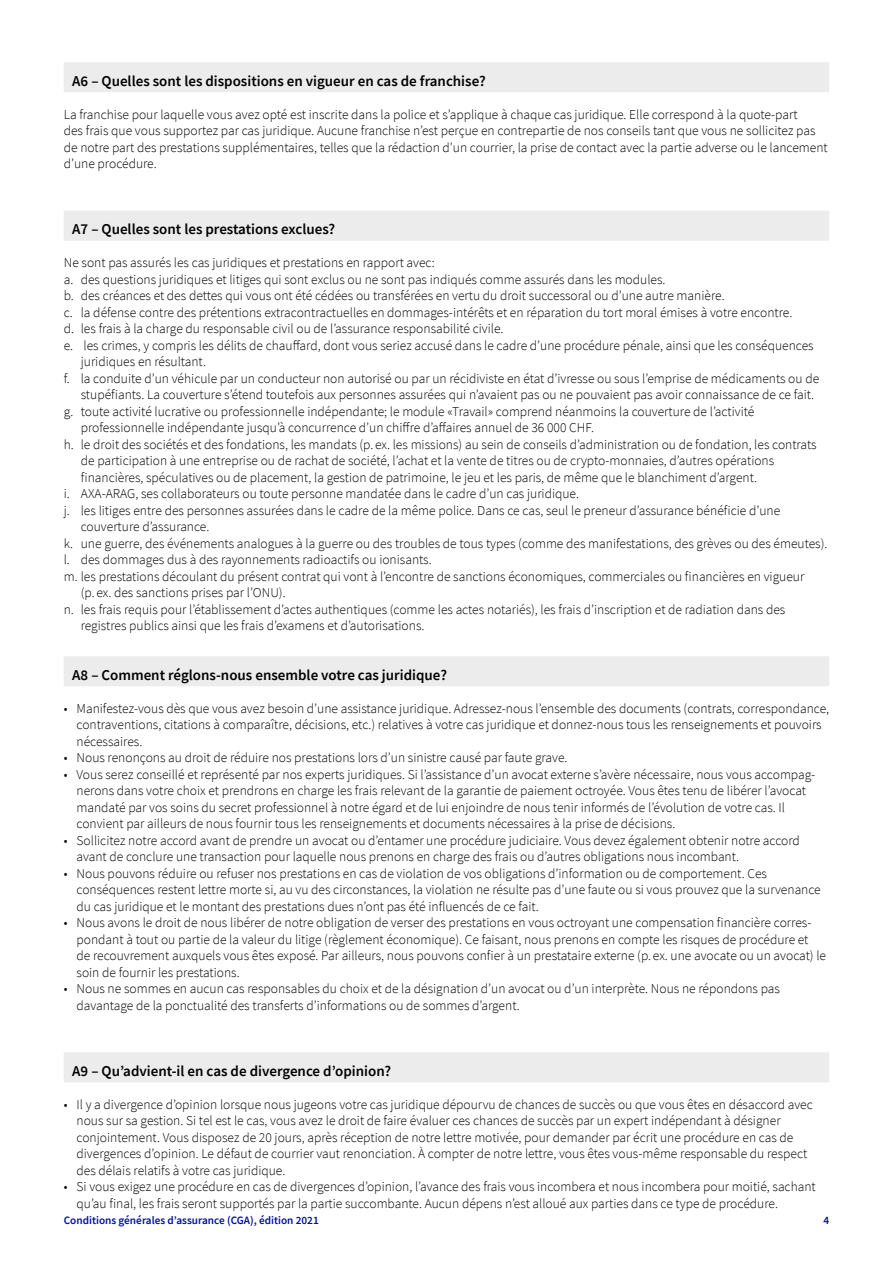
<style>
.page{position:relative;width:893px;height:1263px;background:#fff}
.page>*{position:absolute;margin:0;border:0;box-sizing:border-box;transform-origin:0 0}
.t1{font:600 15px "Source Sans Pro";color:#000}
.t2{font:300 13.5px/16.5px "Source Sans Pro";color:#000}
.t3{font:600 11.25px "Source Sans Pro";color:#00109f}
</style>
<div class="page">
<div style="left:64px;top:62px;width:765px;height:30px;background:#ececec"></div>
<div style="left:64px;top:211px;width:765px;height:30px;background:#ececec"></div>
<div style="left:64px;top:656px;width:765px;height:30px;background:#ececec"></div>
<div style="left:64px;top:1052px;width:765px;height:30px;background:#ececec"></div>
<p class="t1" style="left:72px;top:71px;width:415px">A6 – Quelles sont les dispositions en vigueur en cas de franchise?</p>
<p class="t2" style="left:64px;top:106px;width:765px">La franchise pour laquelle vous avez opté est inscrite dans la police et s’applique à chaque cas juridique. Elle correspond à la quote-part<br>des frais que vous supportez par cas juridique. Aucune franchise n’est perçue en contrepartie de nos conseils tant que vous ne sollicitez pas de notre part des prestations supplémentaires, telles que la rédaction d’un courrier, la prise de contact avec la partie adverse ou le lancement d’une procédure.</p>
<p class="t1" style="left:72px;top:219px;width:264px">A7 – Quelles sont les prestations exclues?</p>
<p class="t2" style="left:64px;top:255px;width:372px">Ne sont pas assurés les cas juridiques et prestations en rapport avec:</p>
<p class="t2" style="left:64px;top:271px;width:603px">a. des questions juridiques et litiges qui sont exclus ou ne sont pas indiqués comme assurés dans les modules.</p>
<p class="t2" style="left:64px;top:288px;width:662px">b. des créances et des dettes qui vous ont été cédées ou transférées en vertu du droit successoral ou d’une autre manière.</p>
<p class="t2" style="left:64px;top:304px;width:730px">c. la défense contre des prétentions extracontractuelles en dommages-intérêts et en réparation du tort moral émises à votre encontre.</p>
<p class="t2" style="left:64px;top:321px;width:441px">d. les frais à la charge du responsable civil ou de l’assurance responsabilité civile.</p>
<p class="t2" style="left:64px;top:337px;width:751px">e. les crimes, y compris les délits de chauffard, dont vous seriez accusé dans le cadre d’une procédure pénale, ainsi que les conséquences</p>
<p class="t2" style="left:81px;top:354px;width:127px">juridiques en résultant.</p>
<p class="t2" style="left:64px;top:370px;width:757px">f. la conduite d’un véhicule par un conducteur non autorisé ou par un récidiviste en état d’ivresse ou sous l’emprise de médicaments ou de</p>
<p class="t2" style="left:81px;top:387px;width:735px">stupéfiants. La couverture s’étend toutefois aux personnes assurées qui n’avaient pas ou ne pouvaient pas avoir connaissance de ce fait.</p>
<p class="t2" style="left:64px;top:403px;width:692px">g. toute activité lucrative ou professionnelle indépendante; le module «Travail» comprend néanmoins la couverture de l’activité</p>
<p class="t2" style="left:81px;top:420px;width:515px">professionnelle indépendante jusqu’à concurrence d’un chiffre d’affaires annuel de 36 000 CHF.</p>
<p class="t2" style="left:64px;top:436px;width:754px">h. le droit des sociétés et des fondations, les mandats (p. ex. les missions) au sein de conseils d’administration ou de fondation, les contrats</p>
<p class="t2" style="left:81px;top:453px;width:695px">de participation à une entreprise ou de rachat de société, l’achat et la vente de titres ou de crypto-monnaies, d’autres opérations</p>
<p class="t2" style="left:81px;top:469px;width:678px">financières, spéculatives ou de placement, la gestion de patrimoine, le jeu et les paris, de même que le blanchiment d’argent.</p>
<p class="t2" style="left:64px;top:486px;width:517px">i. AXA-ARAG, ses collaborateurs ou toute personne mandatée dans le cadre d’un cas juridique.</p>
<p class="t2" style="left:64px;top:502px;width:718px">j. les litiges entre des personnes assurées dans le cadre de la même police. Dans ce cas, seul le preneur d’assurance bénéficie d’une</p>
<p class="t2" style="left:81px;top:519px;width:130px">couverture d’assurance.</p>
<p class="t2" style="left:64px;top:535px;width:765px">k. une guerre, des événements analogues à la guerre ou des troubles de tous types (comme des manifestations, des grèves ou des émeutes).</p>
<p class="t2" style="left:64px;top:552px;width:369px">l. des dommages dus à des rayonnements radioactifs ou ionisants.</p>
<p class="t2" style="left:64px;top:568px;width:742px">m. les prestations découlant du présent contrat qui vont à l’encontre de sanctions économiques, commerciales ou financières en vigueur</p>
<p class="t2" style="left:81px;top:585px;width:206px">(p. ex. des sanctions prises par l’ONU).</p>
<p class="t2" style="left:64px;top:601px;width:723px">n. les frais requis pour l’établissement d’actes authentiques (comme les actes notariés), les frais d’inscription et de radiation dans des</p>
<p class="t2" style="left:81px;top:618px;width:345px">registres publics ainsi que les frais d’examens et d’autorisations.</p>
<p class="t1" style="left:72px;top:665px;width:376px">A8 – Comment réglons-nous ensemble votre cas juridique?</p>
<p class="t2" style="left:77px;top:700px;width:754px;text-indent:-13px">• Manifestez-vous dès que vous avez besoin d’une assistance juridique. Adressez-nous l’ensemble des documents (contrats, correspondance, contraventions, citations à comparaître, décisions, etc.) relatives à votre cas juridique et donnez-nous tous les renseignements et pouvoirs nécessaires.</p>
<p class="t2" style="left:64px;top:750px;width:505px">• Nous renonçons au droit de réduire nos prestations lors d’un sinistre causé par faute grave.</p>
<p class="t2" style="left:77px;top:766px;width:739px;text-indent:-13px">• Vous serez conseillé et représenté par nos experts juridiques. Si l’assistance d’un avocat externe s’avère nécessaire, nous vous accompag&shy;nerons dans votre choix et prendrons en charge les frais relevant de la garantie de paiement octroyée. Vous êtes tenu de libérer l’avocat mandaté par vos soins du secret professionnel à notre égard et de lui enjoindre de nous tenir informés de l’évolution de votre cas. Il convient par ailleurs de nous fournir tous les renseignements et documents nécessaires à la prise de décisions.</p>
<p class="t2" style="left:77px;top:832px;width:725px;text-indent:-13px">• Sollicitez notre accord avant de prendre un avocat ou d’entamer une procédure judiciaire. Vous devez également obtenir notre accord avant de conclure une transaction pour laquelle nous prenons en charge des frais ou d’autres obligations nous incombant.</p>
<p class="t2" style="left:77px;top:865px;width:746px;text-indent:-13px">• Nous pouvons réduire ou refuser nos prestations en cas de violation de vos obligations d’information ou de comportement. Ces conséquences restent lettre morte si, au vu des circonstances, la violation ne résulte pas d’une faute ou si vous prouvez que la survenance du cas juridique et le montant des prestations dues n’ont pas été influencés de ce fait.</p>
<p class="t2" style="left:77px;top:915px;width:751px;text-indent:-13px">• Nous avons le droit de nous libérer de notre obligation de verser des prestations en vous octroyant une compensation financière corres&shy;pondant à tout ou partie de la valeur du litige (règlement économique). Ce faisant, nous prenons en compte les risques de procédure et<br>de recouvrement auxquels vous êtes exposé. Par ailleurs, nous pouvons confier à un prestataire externe (p. ex. une avocate ou un avocat) le soin de fournir les prestations.</p>
<p class="t2" style="left:77px;top:981px;width:705px;text-indent:-13px">• Nous ne sommes en aucun cas responsables du choix et de la désignation d’un avocat ou d’un interprète. Nous ne répondons pas davantage de la ponctualité des transferts d’informations ou de sommes d’argent.</p>
<p class="t1" style="left:72px;top:1061px;width:320px">A9 – Qu’advient-il en cas de divergence d’opinion?</p>
<p class="t2" style="left:77px;top:1096px;width:738px;text-indent:-13px">• Il y a divergence d’opinion lorsque nous jugeons votre cas juridique dépourvu de chances de succès ou que vous êtes en désaccord avec nous sur sa gestion. Si tel est le cas, vous avez le droit de faire évaluer ces chances de succès par un expert indépendant à désigner conjointement. Vous disposez de 20 jours, après réception de notre lettre motivée, pour demander par écrit une procédure en cas de divergences d’opinion. Le défaut de courrier vaut renonciation. À compter de notre lettre, vous êtes vous-même responsable du respect des délais relatifs à votre cas juridique.</p>
<p class="t2" style="left:77px;top:1179px;width:741px;text-indent:-13px">• Si vous exigez une procédure en cas de divergences d’opinion, l’avance des frais vous incombera et nous incombera pour moitié, sachant qu’au final, les frais seront supportés par la partie succombante. Aucun dépens n’est alloué aux parties dans ce type de procédure.</p>
<p class="t3" style="left:64px;top:1213px;width:257px">Conditions générales d’assurance (CGA), édition 2021</p>
<p class="t3" style="left:823px;top:1213px;width:7px">4</p>
</div>
